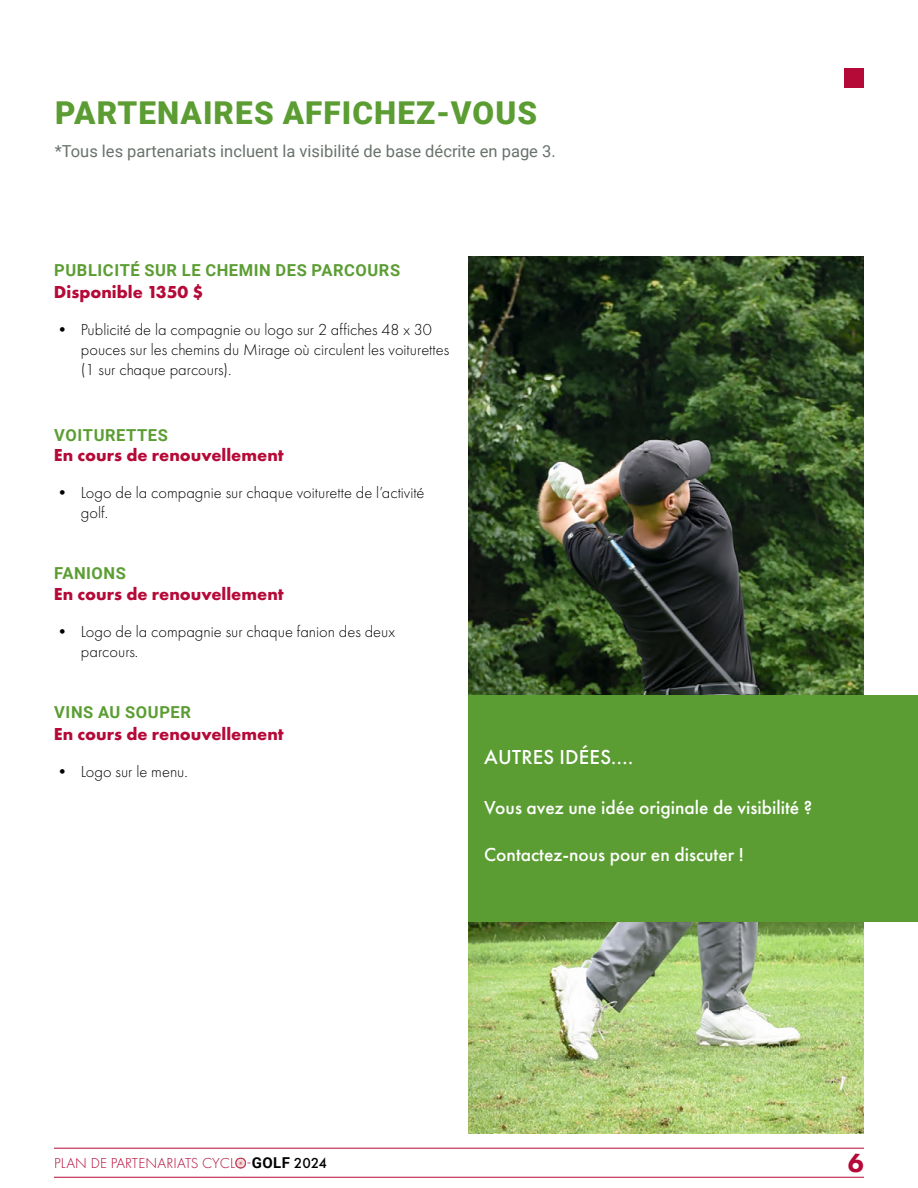
<style>
.page{position:relative;width:918px;height:1188px;background:#fff}
.page>*{position:absolute;margin:0;border:0;box-sizing:border-box;transform-origin:0 0}
.t1{font:900 31.5px "Roboto";letter-spacing:.035em;color:#5b9d33}
.t2{font:800 27px "Futura PT";color:#b50937}
.t3{font:500 21px "Futura PT";letter-spacing:.01em;color:#fff}
.t4{font:500 19.5px "Futura PT";color:#fff}
.t5{font:700 18px "Futura PT";color:#b50937}
.t6{font:300 16.5px/19.8px "Futura PT";color:#000}
.t7{font:16.5px "Roboto";color:#68726a}
.t8{font:700 16.5px "Roboto";letter-spacing:.035em;color:#5b9d33}
.t9{font:300 15px "Futura PT";letter-spacing:.01em;color:#b50937}
.s1{font-family:"Roboto";font-weight:700;color:#000}
.s2{font-weight:500;color:#000}
</style>
<div class="page">
<hr style="left:54px;top:1148px;width:810px;height:1px;background:#b50937">
<hr style="left:54px;top:1177px;width:810px;height:1px;background:#b50937">
<img style="left:468px;top:256px;width:396px;height:878px">
<div style="left:844px;top:68px;width:20px;height:20px;background:#b50937"></div>
<div style="left:468px;top:695px;width:450px;height:227px;background:#5b9d33"></div>
<img style="left:235px;top:1157px;width:11px;height:12px">
<h1 class="t1" style="left:55px;top:90px;width:483px">PARTENAIRES AFFICHEZ-VOUS</h1>
<p class="t7" style="left:55px;top:139px;width:503px">*Tous les partenariats incluent la visibilité de base décrite en page 3.</p>
<p class="t8" style="left:54px;top:259px;width:347px">PUBLICITÉ SUR LE CHEMIN DES PARCOURS</p>
<p class="t5" style="left:54px;top:280px;width:151px">Disponible 1350 $</p>
<p class="t6" style="left:81px;top:320px;width:370px;text-indent:-27px">• Publicité de la compagnie ou logo sur 2 affiches 48 x 30 pouces sur les chemins du Mirage où circulent les voiturettes (1 sur chaque parcours).</p>
<p class="t8" style="left:54px;top:424px;width:115px">VOITURETTES</p>
<p class="t5" style="left:54px;top:443px;width:231px">En cours de renouvellement</p>
<p class="t6" style="left:81px;top:483px;width:345px;text-indent:-27px">• Logo de la compagnie sur chaque voiturette de l’activité golf.</p>
<p class="t8" style="left:54px;top:561px;width:73px">FANIONS</p>
<p class="t5" style="left:54px;top:583px;width:231px">En cours de renouvellement</p>
<p class="t6" style="left:81px;top:622px;width:316px;text-indent:-27px">• Logo de la compagnie sur chaque fanion des deux parcours.</p>
<p class="t8" style="left:54px;top:701px;width:138px">VINS AU SOUPER</p>
<p class="t5" style="left:54px;top:722px;width:231px">En cours de renouvellement</p>
<p class="t6" style="left:54px;top:762px;width:135px">• Logo sur le menu.</p>
<p class="t3" style="left:484px;top:745px;width:151px">AUTRES IDÉES....</p>
<p class="t4" style="left:484px;top:796px;width:330px">Vous avez une idée originale de visibilité ?</p>
<p class="t4" style="left:484px;top:843px;width:261px">Contactez-nous pour en discuter !</p>
<p class="t9" style="left:54px;top:1154px;width:274px">PLAN DE PARTENARIATS CYCLO-<span class="s1">GOLF</span> <span class="s2">2024</span></p>
<h2 class="t2" style="left:848px;top:1146px;width:18px">6</h2>
</div>
